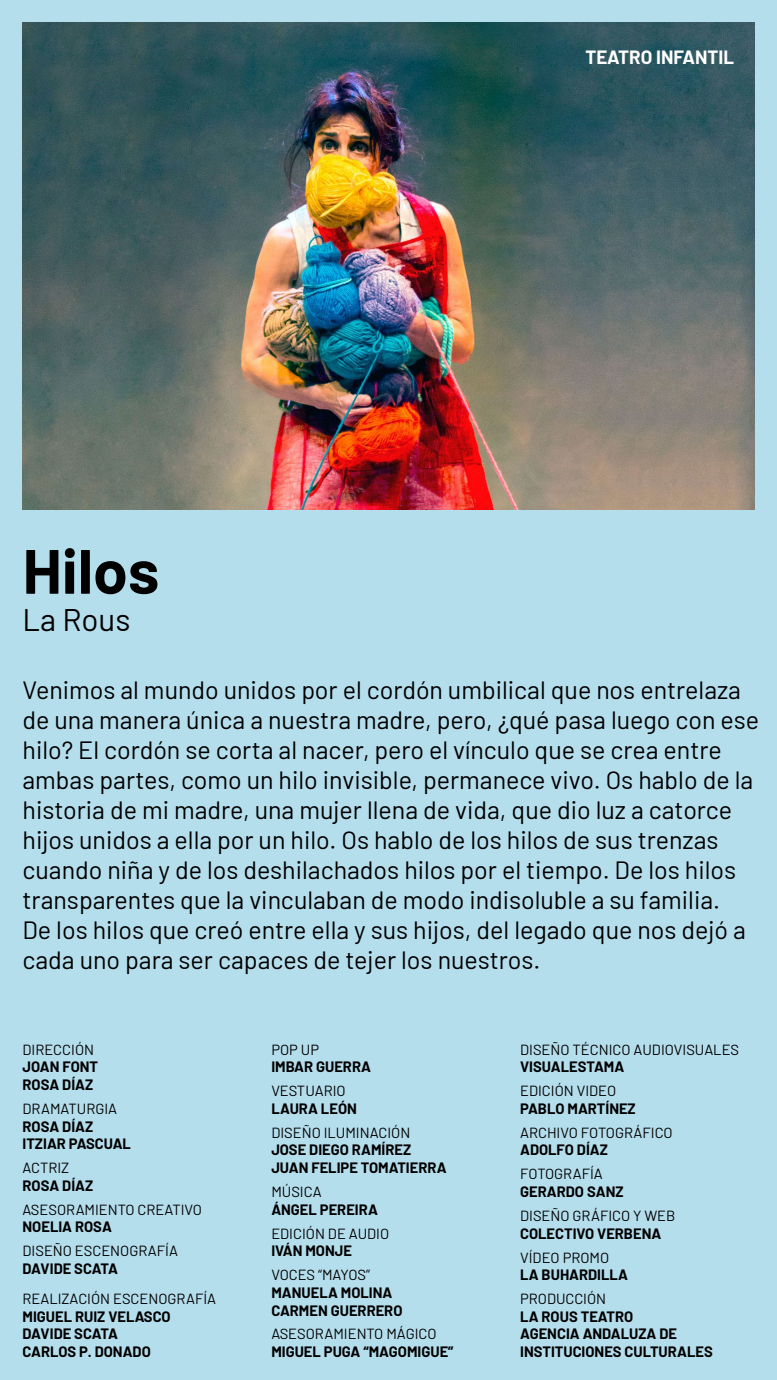
<style>
.page{position:relative;width:777px;height:1380px;background:#fff}
.page>*{position:absolute;margin:0;border:0;box-sizing:border-box;transform-origin:0 0}
.t1{font:700 62.5px "Barlow";color:#000}
.t2{font:31.25px "Barlow";color:#000}
.t3{font:25px/30px "Barlow";color:#000}
.t4{font:700 18.75px "Barlow";color:#fff}
.t5{font:700 14.69px/17.6px "Barlow";color:#000}
.t6{font:14.69px "Barlow";color:#000}
</style>
<div class="page">
<div style="left:0;top:0;width:776px;height:1380px;background:#b5deed"></div>
<img style="left:22px;top:23px;width:732px;height:487px">
<h1 class="t1" style="left:22px;top:525px;width:138px">Hilos</h1>
<p class="t2" style="left:22px;top:597px;width:109px">La Rous</p>
<p class="t4" style="left:585px;top:43px;width:150px">TEATRO INFANTIL</p>
<p class="t3" style="left:22px;top:673px;width:737px">Venimos al mundo unidos por el cordón umbilical que nos entrelaza de una manera única a nuestra madre, pero, ¿qué pasa luego con ese hilo? El cordón se corta al nacer, pero el vínculo que se crea entre ambas partes, como un hilo invisible, permanece vivo. Os hablo de la historia de mi madre, una mujer llena de vida, que dio luz a catorce hijos unidos a ella por un hilo. Os hablo de los hilos de sus trenzas cuando niña y de los deshilachados hilos por el tiempo. De los hilos transparentes que la vinculaban de modo indisoluble a su familia.<br>De los hilos que creó entre ella y sus hijos, del legado que nos dejó a cada uno para ser capaces de tejer los nuestros.</p>
<p class="t6" style="left:22px;top:1039px;width:73px">DIRECCIÓN</p>
<p class="t5" style="left:22px;top:1057px;width:77px">JOAN FONT<br>ROSA DÍAZ</p>
<p class="t6" style="left:22px;top:1098px;width:96px">DRAMATURGIA</p>
<p class="t5" style="left:22px;top:1116px;width:110px">ROSA DÍAZ<br>ITZIAR PASCUAL</p>
<p class="t6" style="left:22px;top:1157px;width:48px">ACTRIZ</p>
<p class="t5" style="left:22px;top:1176px;width:72px">ROSA DÍAZ</p>
<p class="t6" style="left:22px;top:1199px;width:181px">ASESORAMIENTO CREATIVO</p>
<p class="t5" style="left:22px;top:1217px;width:91px">NOELIA ROSA</p>
<p class="t6" style="left:22px;top:1240px;width:157px">DISEÑO ESCENOGRAFÍA</p>
<p class="t5" style="left:22px;top:1259px;width:97px">DAVIDE SCATA</p>
<p class="t6" style="left:22px;top:1288px;width:195px">REALIZACIÓN ESCENOGRAFÍA</p>
<p class="t5" style="left:22px;top:1306px;width:150px">MIGUEL RUIZ VELASCO<br>DAVIDE SCATA<br>CARLOS P. DONADO</p>
<p class="t6" style="left:271px;top:1039px;width:49px">POP UP</p>
<p class="t5" style="left:271px;top:1057px;width:101px">IMBAR GUERRA</p>
<p class="t6" style="left:271px;top:1080px;width:76px">VESTUARIO</p>
<p class="t5" style="left:271px;top:1099px;width:87px">LAURA LEÓN</p>
<p class="t6" style="left:271px;top:1122px;width:140px">DISEÑO ILUMINACIÓN</p>
<p class="t5" style="left:271px;top:1140px;width:177px">JOSE DIEGO RAMÍREZ<br>JUAN FELIPE TOMATIERRA</p>
<p class="t6" style="left:271px;top:1181px;width:52px">MÚSICA</p>
<p class="t5" style="left:271px;top:1199px;width:108px">ÁNGEL PEREIRA</p>
<p class="t6" style="left:271px;top:1223px;width:119px">EDICIÓN DE AUDIO</p>
<p class="t5" style="left:271px;top:1241px;width:82px">IVÁN MONJE</p>
<p class="t6" style="left:271px;top:1264px;width:100px">VOCES “MAYOS”</p>
<p class="t5" style="left:271px;top:1283px;width:133px">MANUELA MOLINA<br>CARMEN GUERRERO</p>
<p class="t6" style="left:271px;top:1324px;width:167px">ASESORAMIENTO MÁGICO</p>
<p class="t5" style="left:271px;top:1342px;width:184px">MIGUEL PUGA “MAGOMIGUE”</p>
<p class="t6" style="left:520px;top:1039px;width:220px">DISEÑO TÉCNICO AUDIOVISUALES</p>
<p class="t5" style="left:520px;top:1057px;width:106px">VISUALESTAMA</p>
<p class="t6" style="left:520px;top:1080px;width:98px">EDICIÓN VIDEO</p>
<p class="t5" style="left:520px;top:1099px;width:117px">PABLO MARTÍNEZ</p>
<p class="t6" style="left:520px;top:1122px;width:154px">ARCHIVO FOTOGRÁFICO</p>
<p class="t5" style="left:520px;top:1140px;width:89px">ADOLFO DÍAZ</p>
<p class="t6" style="left:520px;top:1164px;width:84px">FOTOGRAFÍA</p>
<p class="t5" style="left:520px;top:1182px;width:105px">GERARDO SANZ</p>
<p class="t6" style="left:520px;top:1205px;width:157px">DISEÑO GRÁFICO Y WEB</p>
<p class="t5" style="left:520px;top:1223px;width:143px">COLECTIVO VERBENA</p>
<p class="t6" style="left:520px;top:1247px;width:91px">VÍDEO PROMO</p>
<p class="t5" style="left:520px;top:1265px;width:109px">LA BUHARDILLA</p>
<p class="t6" style="left:520px;top:1288px;width:87px">PRODUCCIÓN</p>
<p class="t5" style="left:520px;top:1307px;width:194px">LA ROUS TEATRO<br>AGENCIA ANDALUZA DE<br>INSTITUCIONES CULTURALES</p>
</div>
